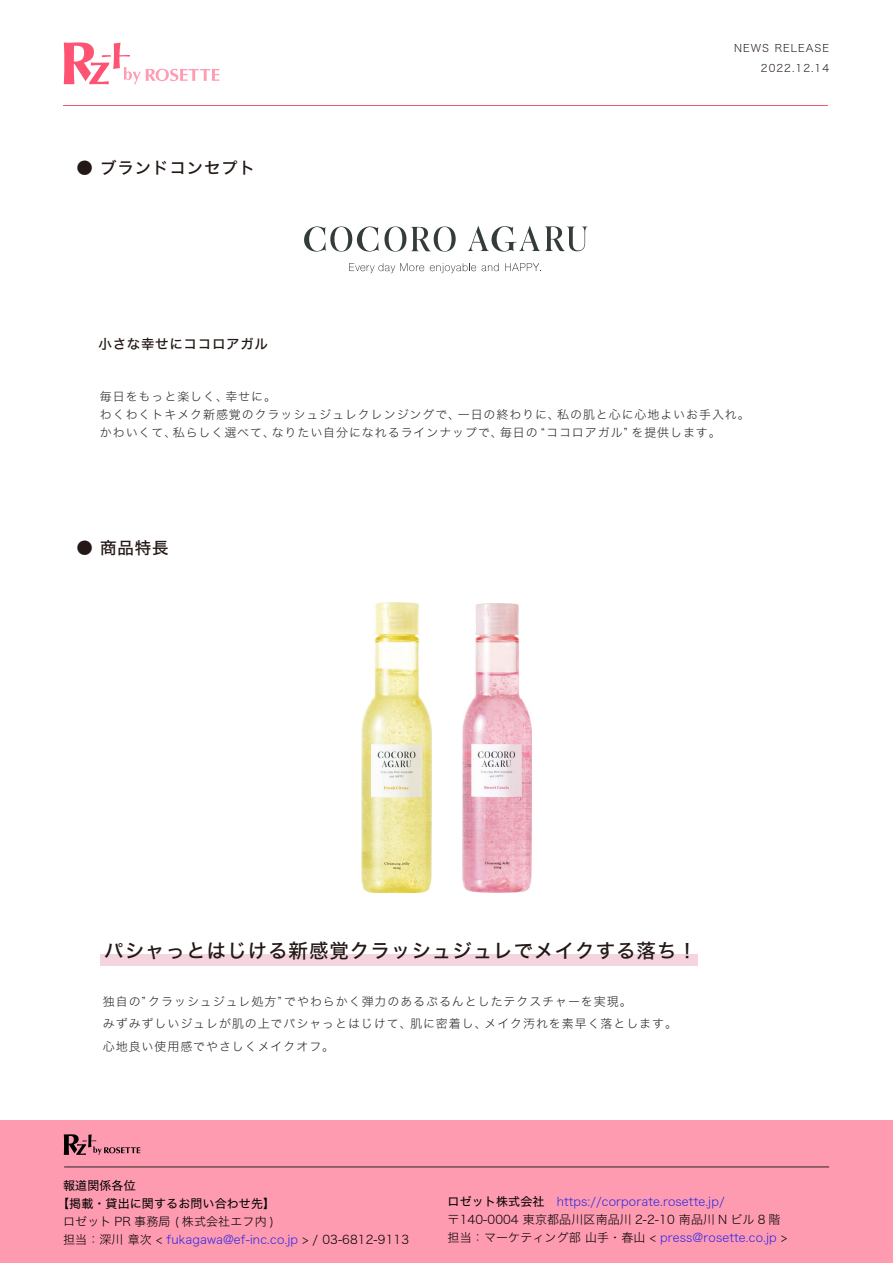
<style>
.page{position:relative;width:893px;height:1263px;background:#fff}
.page>*{position:absolute;margin:0;border:0;box-sizing:border-box;transform-origin:0 0}
.t1{font:19.5px "Hira Kaku Std W5";letter-spacing:.05em;color:#231815}
.t2{font:16.5px "Hira Kaku Std W5";letter-spacing:.05em;color:#231815}
.t3{font:13.5px "Hira Kaku Std W5";letter-spacing:.05em;color:#231815}
.t4{font:12px/22.5px "Hira Kaku Std W2";letter-spacing:.075em;color:#262626}
.t5{font:12px/18px "Hira Kaku Std W2";letter-spacing:.01em;color:#000}
.t6{font:12px/18px "Hira Kaku Std W4";letter-spacing:.01em;color:#000}
.t7{font:10.5px/19.5px "Hira Kaku Std W2";letter-spacing:.1em;color:#231815;text-align:right}
.s1{color:#2626e8}
.s2{font-family:"Hira Kaku Std W4"}
</style>
<div class="page">
<hr style="left:64px;top:105px;width:764px;height:1px;background:#ff5373">
<svg style="left:64px;top:42px;width:155px;height:42px"></svg>
<div style="left:0;top:1120px;width:893px;height:143px;background:#fe9bb1"></div>
<svg style="left:64px;top:1134px;width:76px;height:21px"></svg>
<hr style="left:64px;top:1167px;width:765px;height:1px;background:#262626">
<div style="left:101px;top:954px;width:597px;height:11px;background:#f4d4de"></div>
<svg style="left:349px;top:263px;width:75px;height:10px"></svg>
<svg style="left:430px;top:263px;width:46px;height:10px"></svg>
<svg style="left:482px;top:263px;width:17px;height:8px"></svg>
<svg style="left:505px;top:263px;width:36px;height:8px"></svg>
<svg style="left:468px;top:226px;width:120px;height:26px"></svg>
<svg style="left:304px;top:226px;width:152px;height:26px"></svg>
<img style="left:362px;top:603px;width:69px;height:290px">
<img style="left:462px;top:603px;width:70px;height:290px">
<h2 class="t2" style="left:77px;top:155px;width:180px">● ブランドコンセプト</h2>
<p class="t3" style="left:99px;top:334px;width:171px">小さな幸せにココロアガル</p>
<p class="t7" style="left:734px;top:38px;width:97px">NEWS RELEASE<br>2022.12.14</p>
<p class="t4" style="left:100px;top:387px;width:651px;line-height:18px">毎日をもっと楽しく、幸せに。<br>わくわくトキメク新感覚のクラッシュジュレクレンジングで、一日の終わりに、私の肌と心に心地よいお手入れ。かわいくて、私らしく選べて、なりたい自分になれるラインナップで、毎日の “ココロアガル” を提供します。</p>
<h2 class="t2" style="left:77px;top:535px;width:94px">● 商品特長</h2>
<h1 class="t1" style="left:104px;top:935px;width:594px">パシャっとはじける新感覚クラッシュジュレでメイクする落ち！</h1>
<p class="t4" style="left:103px;top:990px;width:576px">独自の” クラッシュジュレ処方” でやわらかく弾力のあるぷるんとしたテクスチャーを実現。<br>みずみずしいジュレが肌の上でパシャっとはじけて、肌に密着し、メイク汚れを素早く落とします。心地良い使用感でやさしくメイクオフ。</p>
<p class="t6" style="left:57px;top:1176px;width:220px;text-indent:6px">報道関係各位<br>【掲載・貸出に関するお問い合わせ先】</p>
<p class="t5" style="left:63px;top:1212px;width:347px">ロゼット PR 事務局 ( 株式会社エフ内 )<br>担当：深川 章次 &lt; <span class="s1">fukagawa@ef-inc.co.jp</span> &gt; / 03-6812-9113</p>
<p class="t5" style="left:448px;top:1192px;width:341px"><span class="s2">ロゼット株式会社　</span><span class="s1">https://corporate.rosette.jp/</span>〒140-0004 東京都品川区南品川 2-2-10 南品川 N ビル 8 階担当：マーケティング部 山手・春山 &lt; <span class="s1">press@rosette.co.jp</span> &gt;</p>
</div>
